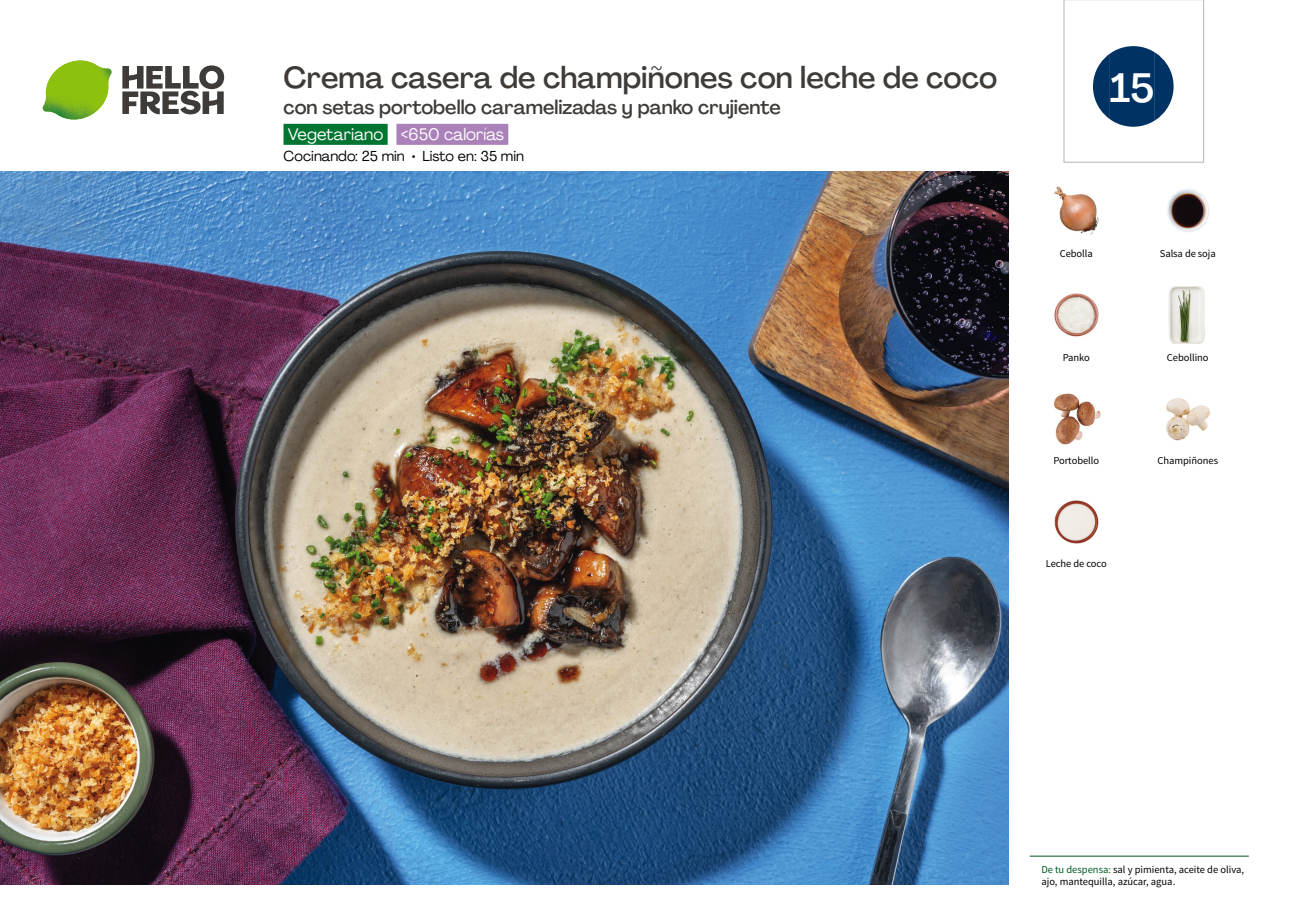
<style>
.page{position:relative;width:1289px;height:919px;background:#fff}
.page>*{position:absolute;margin:0;border:0;box-sizing:border-box;transform-origin:0 0}
.t1{font:500 40.5px "Agrandir";color:#fff}
.t2{font:500 30px "Agrandir";color:#3e3b39}
.t3{font:500 19.5px "Agrandir";color:#3e3b39}
.t4{font:16.5px "Agrandir";color:#fff}
.t5{font:14.25px "Agrandir";color:#000}
.t6{font:10.5px/12px "Source Sans Pro";letter-spacing:-.005em;color:#000}
.s1{color:#005923}
</style>
<div class="page">
<svg style="left:122px;top:65px;width:102px;height:49px"></svg>
<svg style="left:51px;top:60px;width:61px;height:60px"></svg>
<img style="left:80px;top:61px;width:28px;height:11px">
<img style="left:43px;top:61px;width:37px;height:51px">
<img style="left:0;top:172px;width:1008px;height:712px">
<div style="left:283px;top:124px;width:104px;height:21px;background:#007531"></div>
<div style="left:396px;top:124px;width:112px;height:21px;background:#aa81b9"></div>
<hr style="left:1029px;top:855px;width:219px;height:1px;background:#005923">
<img style="left:1053px;top:186px;width:46px;height:49px">
<img style="left:1167px;top:189px;width:42px;height:43px">
<img style="left:1168px;top:286px;width:37px;height:58px">
<img style="left:1054px;top:293px;width:45px;height:44px">
<img style="left:1166px;top:398px;width:45px;height:43px">
<img style="left:1054px;top:393px;width:47px;height:52px">
<img style="left:1054px;top:500px;width:45px;height:44px">
<svg style="left:1063px;top:0;width:141px;height:163px"></svg>
<h2 class="t2" style="left:283px;top:59px;width:715px">Crema casera de champiñones con leche de coco</h2>
<h3 class="t3" style="left:283px;top:95px;width:499px">con setas portobello caramelizadas y panko crujiente</h3>
<h3 class="t4" style="left:288px;top:124px;width:217px">Vegetariano &lt;650 calorías</h3>
<h3 class="t5" style="left:283px;top:147px;width:242px">Cocinando: 25 min • Listo en: 35 min</h3>
<h1 class="t1" style="left:1109px;top:63px;width:46px">15</h1>
<p class="t6" style="left:1059px;top:247px;width:35px">Cebolla</p>
<p class="t6" style="left:1159px;top:247px;width:58px">Salsa de soja</p>
<p class="t6" style="left:1062px;top:352px;width:29px">Panko</p>
<p class="t6" style="left:1166px;top:352px;width:43px">Cebollino</p>
<p class="t6" style="left:1053px;top:454px;width:47px">Portobello</p>
<p class="t6" style="left:1157px;top:454px;width:62px">Champiñones</p>
<p class="t6" style="left:1045px;top:558px;width:62px">Leche de coco</p>
<p class="t6" style="left:1041px;top:863px;width:204px"><span class="s1">De tu despensa:</span> sal y pimienta, aceite de oliva, ajo, mantequilla, azúcar, agua.</p>
</div>
